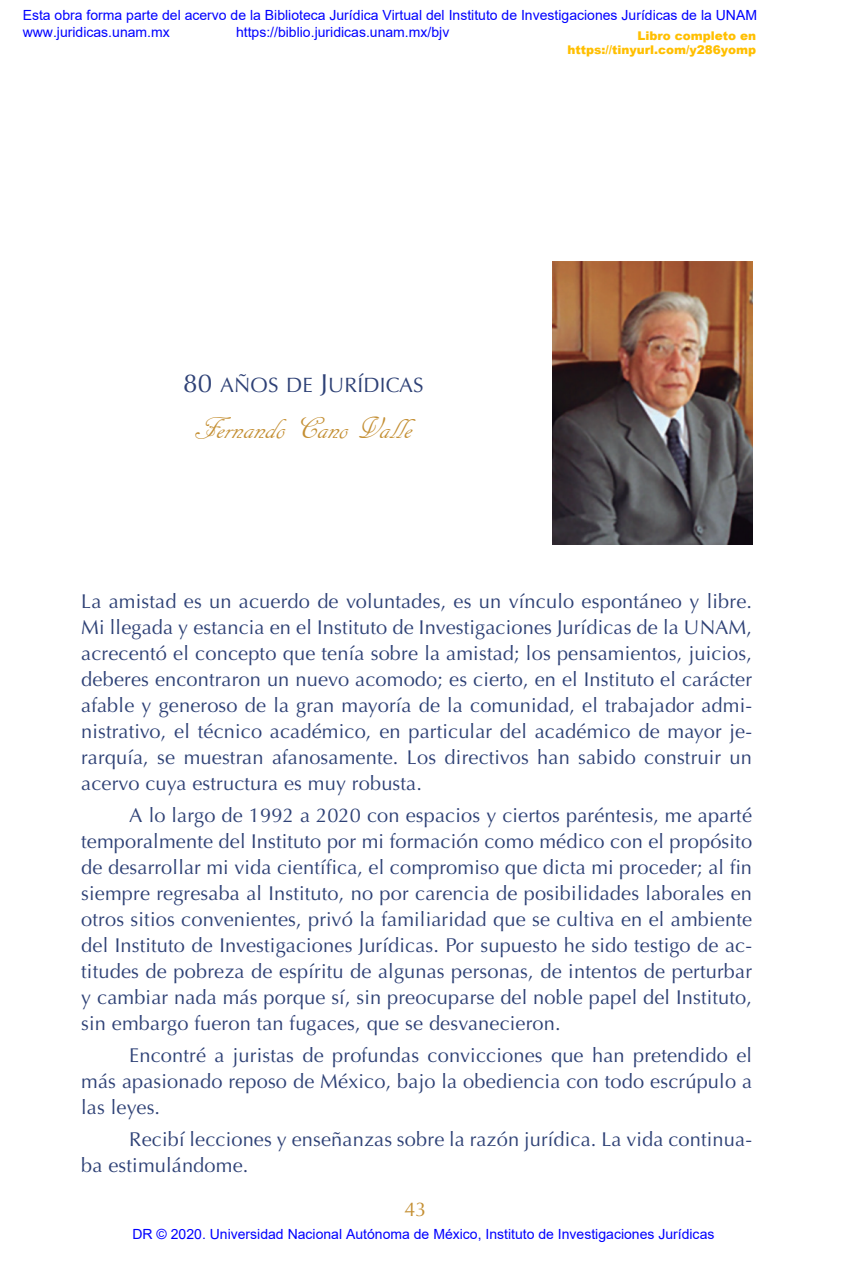
<style>
.page{position:relative;width:847px;height:1261px;background:#fff}
.page>*{position:absolute;margin:0;border:0;box-sizing:border-box;transform-origin:0 0}
.t1{font:32px "ARDECODE";letter-spacing:.01em;color:#c48f33}
.t2{font:20.8px "Optima Regular SC800";letter-spacing:.01em;color:#2e4176}
.t3{font:20px/26px "Optima";letter-spacing:.01em;color:#2e4176;text-align:justify}
.t4{font:20px "Optima";color:#c48f33}
.t5{font:14px/16.8px "Arial";color:#00f}
.t6{font:900 12px/14.4px "Arial";color:#ffbf00;text-align:right}
.s1{font-size:26px}
</style>
<div class="page">
<img style="left:552px;top:261px;width:200px;height:283px">
<p class="t5" style="left:23px;top:7px;width:735px">Esta obra forma parte del acervo de la Biblioteca Jurídica Virtual del Instituto de Investigaciones Jurídicas de la UNAM www.juridicas.unam.mx</p>
<p class="t5" style="left:236px;top:23px;width:215px">https://biblio.juridicas.unam.mx/bjv</p>
<p class="t6" style="left:567px;top:28px;width:190px">Libro completo en https://tinyurl.com/y286yomp</p>
<p class="t2" style="left:183px;top:373px;width:242px"><span class="s1">80</span> AÑOS DE <span class="s1">J</span>U RÍDICAS</p>
<h1 class="t1" style="left:195px;top:410px;width:219px">Fernando Cano Valle</h1>
<p class="t3" style="left:81px;top:588px;width:672px">La amistad es un acuerdo de voluntades, es un vínculo espontáneo y libre.<br>Mi llegada y estancia en el Instituto de Investigaciones Jurídicas de la UNAM, acrecentó el concepto que tenía sobre la amistad; los pensamientos, juicios, deberes encontraron un nuevo acomodo; es cierto, en el Instituto el carácter afable y generoso de la gran mayoría de la comunidad, el trabajador admi&shy;nistrativo, el técnico académico, en particular del académico de mayor je&shy;rarquía, se muestran afanosamente. Los directivos han sabido construir un acervo cuya estructura es muy robusta.</p>
<p class="t3" style="left:81px;top:802px;width:672px;text-indent:48px">A lo largo de 1992 a 2020 con espacios y ciertos paréntesis, me aparté temporalmente del Instituto por mi formación como médico con el propósito de desarrollar mi vida científica, el compromiso que dicta mi proceder; al fin siempre regresaba al Instituto, no por carencia de posibilidades laborales en otros sitios convenientes, privó la familiaridad que se cultiva en el ambiente del Instituto de Investigaciones Jurídicas. Por supuesto he sido testigo de ac&shy;titudes de pobreza de espíritu de algunas personas, de intentos de perturbar y cambiar nada más porque sí, sin preocuparse del noble papel del Instituto, sin embargo fueron tan fugaces, que se desvanecieron.</p>
<p class="t3" style="left:81px;top:1042px;width:672px;text-indent:48px">Encontré a juristas de profundas convicciones que han pretendido el más apasionado reposo de México, bajo la obediencia con todo escrúpulo a las leyes.</p>
<p class="t3" style="left:81px;top:1126px;width:672px;text-indent:48px">Recibí lecciones y enseñanzas sobre la razón jurídica. La vida continua&shy;ba estimulándome.</p>
<p class="t4" style="left:404px;top:1197px;width:24px">43</p>
<p class="t5" style="left:132px;top:1226px;width:583px">DR © 2020. Universidad Nacional Autónoma de México, Instituto de Investigaciones Jurídicas</p>
</div>
